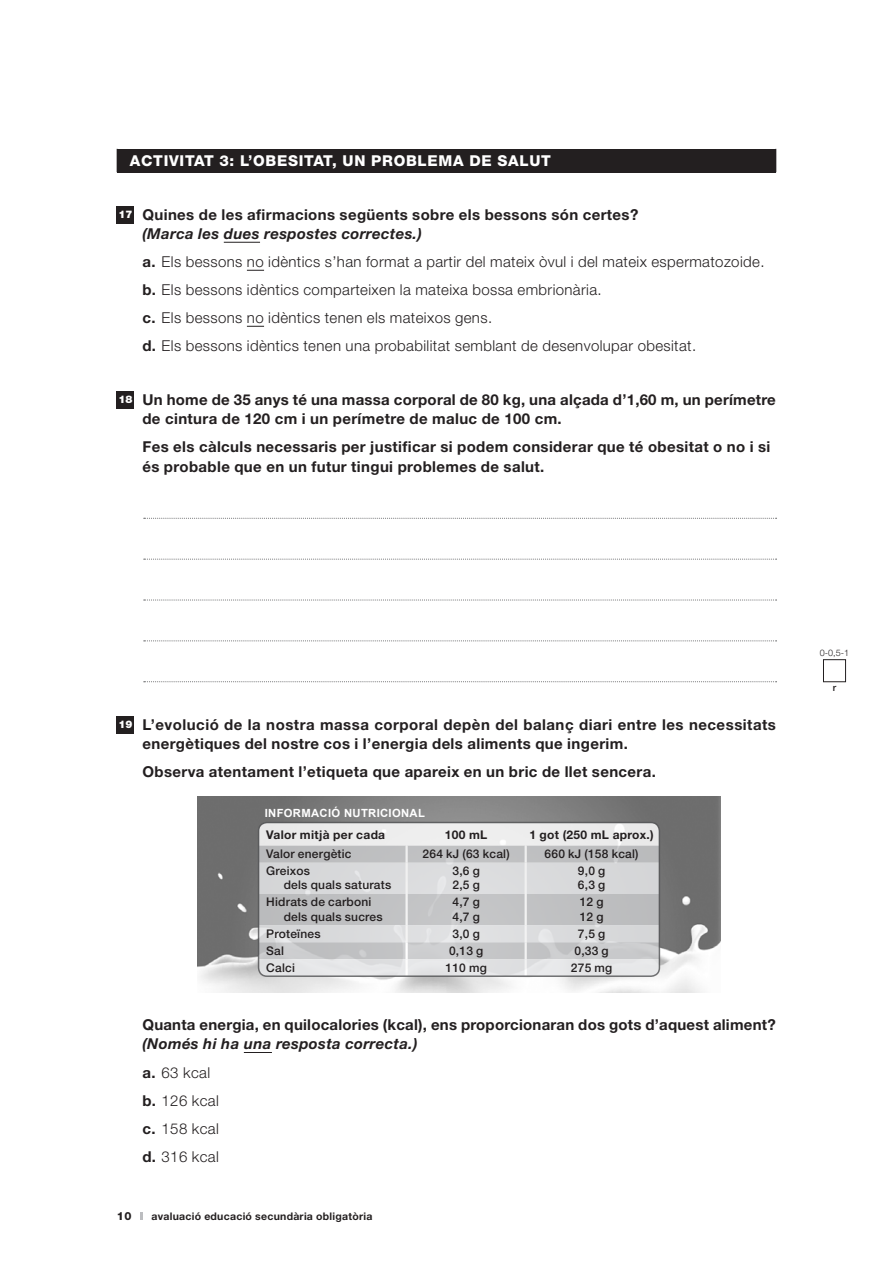
<style>
.page{position:relative;width:893px;height:1263px;background:#fff}
.page>*{position:absolute;margin:0;border:0;box-sizing:border-box;transform-origin:0 0}
.PREGUNTA_CATALÀ_ESO{font:700 15px/19.5px "Helvetica Neue";letter-spacing:.025em;color:#231f20}
.OPCIONS_RESPOSTA_CAT{font:300 15px "Helvetica Neue";letter-spacing:.025em;color:#231f20}
.ACTIVITAT_TITOL_ESO{font:800 15px "Helvetica Neue";letter-spacing:.05em;color:#fff}
.t1{font:500 12px/14.2px "Helvetica Neue";letter-spacing:.02em;color:#231f20}
.t2{font:700 12px "Helvetica Neue";letter-spacing:.025em;color:#231f20}
.t3{font:700 11.25px "Arial";letter-spacing:.03em;color:#fff}
.t4{font:800 11.25px "Helvetica Neue";color:#231f20}
.t5{font:700 10.5px "Helvetica Neue";letter-spacing:.025em;color:#231f20}
.t6{font:900 10.5px "Helvetica Neue";color:#fff}
.t7{font:500 9.75px "Helvetica Neue";color:#231f20}
.t8{font:300 9px "Helvetica Neue";color:#231f20}
.s1{font-style:italic}
.s2{font-weight:700}
</style>
<div class="page">
<svg style="left:140px;top:1212px;width:3px;height:8px"></svg>
<hr style="left:224px;top:242px;width:36px;height:1px;background:#231f20">
<svg style="left:247px;top:270px;width:17px;height:1px"></svg>
<svg style="left:247px;top:326px;width:17px;height:1px"></svg>
<svg style="left:144px;top:518px;width:633px;height:1px"></svg>
<svg style="left:144px;top:559px;width:633px;height:1px"></svg>
<svg style="left:144px;top:599px;width:633px;height:1px"></svg>
<svg style="left:144px;top:640px;width:633px;height:1px"></svg>
<svg style="left:144px;top:681px;width:633px;height:1px"></svg>
<svg style="left:244px;top:1052px;width:28px;height:1px"></svg>
<div style="left:117px;top:149px;width:659px;height:23px;background:#231f20"></div>
<svg style="left:776px;top:149px;width:1px;height:23px"></svg>
<div style="left:117px;top:206px;width:17px;height:17px;background:#231f20"></div>
<div style="left:117px;top:391px;width:17px;height:17px;background:#231f20"></div>
<div style="left:117px;top:716px;width:17px;height:17px;background:#231f20"></div>
<img style="left:198px;top:797px;width:523px;height:195px">
<div style="left:261px;top:894px;width:396px;height:31px;background:#bfc0c2"></div>
<svg style="left:261px;top:826px;width:396px;height:68px;background:#d8d8d9"></svg>
<hr style="left:405px;top:863px;width:3px;height:31px;background:#fff">
<hr style="left:525px;top:863px;width:2px;height:31px;background:#fff">
<hr style="left:405px;top:894px;width:3px;height:31px;background:#fff">
<hr style="left:525px;top:894px;width:2px;height:31px;background:#fff">
<svg style="left:259px;top:925px;width:400px;height:51px;background:#d7d8da"></svg>
<div style="left:258px;top:822px;width:402px;height:155px;border:2px solid #57585a;border-radius:9px"></div>
<div style="left:823px;top:659px;width:23px;height:23px;border:1px solid #231f20"></div>
<p class="ACTIVITAT_TITOL_ESO" style="left:130px;top:152px;width:422px">ACTIVITAT 3: L’OBESITAT, UN PROBLEMA DE SALUT</p>
<p class="t6" style="left:118px;top:208px;width:16px">17</p>
<p class="PREGUNTA_CATALÀ_ESO" style="left:142px;top:204px;width:497px">Quines de les afirmacions següents sobre els bessons són certes? <span class="s1">(Marca les dues respostes correctes.)</span></p>
<p class="OPCIONS_RESPOSTA_CAT" style="left:142px;top:253px;width:623px"><span class="s2">a.</span> Els bessons no idèntics s’han format a partir del mateix òvul i del mateix espermatozoide.</p>
<p class="OPCIONS_RESPOSTA_CAT" style="left:142px;top:281px;width:461px"><span class="s2">b.</span> Els bessons idèntics comparteixen la mateixa bossa embrionària.</p>
<p class="OPCIONS_RESPOSTA_CAT" style="left:142px;top:309px;width:351px"><span class="s2">c.</span> Els bessons no idèntics tenen els mateixos gens.</p>
<p class="OPCIONS_RESPOSTA_CAT" style="left:142px;top:337px;width:555px"><span class="s2">d.</span> Els bessons idèntics tenen una probabilitat semblant de desenvolupar obesitat.</p>
<p class="t6" style="left:119px;top:393px;width:15px">18</p>
<p class="PREGUNTA_CATALÀ_ESO" style="left:142px;top:389px;width:635px">Un home de 35 anys té una massa corporal de 80 kg, una alçada d’1,60 m, un perímetre de cintura de 120 cm i un perímetre de maluc de 100 cm.</p>
<p class="PREGUNTA_CATALÀ_ESO" style="left:142px;top:437px;width:630px">Fes els càlculs necessaris per justificar si podem considerar que té obesitat o no i si és probable que en un futur tingui problemes de salut.</p>
<p class="t6" style="left:119px;top:718px;width:15px">19</p>
<p class="PREGUNTA_CATALÀ_ESO" style="left:142px;top:714px;width:635px">L’evolució de la nostra massa corporal depèn del balanç diari entre les necessitats energètiques del nostre cos i l’energia dels aliments que ingerim.</p>
<p class="PREGUNTA_CATALÀ_ESO" style="left:142px;top:762px;width:515px">Observa atentament l’etiqueta que apareix en un bric de llet sencera.</p>
<p class="t3" style="left:265px;top:805px;width:162px">INFORMACIÓ NUTRICIONAL</p>
<p class="t2" style="left:266px;top:827px;width:120px">Valor mitjà per cada</p>
<p class="t2" style="left:445px;top:827px;width:44px">100 mL</p>
<p class="t2" style="left:529px;top:827px;width:126px">1 got (250 mL aprox.)</p>
<p class="t1" style="left:266px;top:846px;width:87px">Valor energètic</p>
<p class="t1" style="left:423px;top:846px;width:89px">264 kJ (63 kcal)</p>
<p class="t1" style="left:545px;top:846px;width:96px">660 kJ (158 kcal)</p>
<p class="t1" style="left:284px;top:863px;width:109px;text-indent:-17px">Greixos<br>dels quals saturats</p>
<p class="t1" style="left:452px;top:863px;width:29px">3,6 g<br>2,5 g</p>
<p class="t1" style="left:578px;top:863px;width:29px">9,0 g<br>6,3 g</p>
<p class="t1" style="left:284px;top:895px;width:100px;text-indent:-17px">Hidrats de carboni dels quals sucres</p>
<p class="t1" style="left:452px;top:895px;width:29px">4,7 g<br>4,7 g</p>
<p class="t1" style="left:580px;top:895px;width:25px">12 g<br>12 g</p>
<p class="t1" style="left:266px;top:926px;width:56px">Proteïnes</p>
<p class="t1" style="left:452px;top:926px;width:29px">3,0 g</p>
<p class="t1" style="left:578px;top:926px;width:29px">7,5 g</p>
<p class="t1" style="left:266px;top:943px;width:19px">Sal</p>
<p class="t1" style="left:449px;top:943px;width:36px">0,13 g</p>
<p class="t1" style="left:574px;top:943px;width:36px">0,33 g</p>
<p class="t1" style="left:266px;top:960px;width:30px">Calci</p>
<p class="t1" style="left:445px;top:960px;width:43px">110 mg</p>
<p class="t1" style="left:571px;top:960px;width:43px">275 mg</p>
<p class="PREGUNTA_CATALÀ_ESO" style="left:142px;top:1014px;width:635px">Quanta energia, en quilocalories (kcal), ens proporcionaran dos gots d’aquest aliment? <span class="s1">(Només hi ha una resposta correcta.)</span></p>
<p class="OPCIONS_RESPOSTA_CAT" style="left:142px;top:1063px;width:69px"><span class="s2">a.</span> 63 kcal</p>
<p class="OPCIONS_RESPOSTA_CAT" style="left:142px;top:1091px;width:78px"><span class="s2">b.</span> 126 kcal</p>
<p class="OPCIONS_RESPOSTA_CAT" style="left:142px;top:1119px;width:78px"><span class="s2">c.</span> 158 kcal</p>
<p class="OPCIONS_RESPOSTA_CAT" style="left:142px;top:1147px;width:78px"><span class="s2">d.</span> 316 kcal</p>
<p class="t4" style="left:117px;top:1209px;width:16px">10</p>
<p class="t5" style="left:151px;top:1210px;width:222px">avaluació educació secundària obligatòria</p>
<p class="t8" style="left:820px;top:648px;width:31px">0-0,5-1</p>
<p class="t7" style="left:833px;top:681px;width:5px">r</p>
</div>
